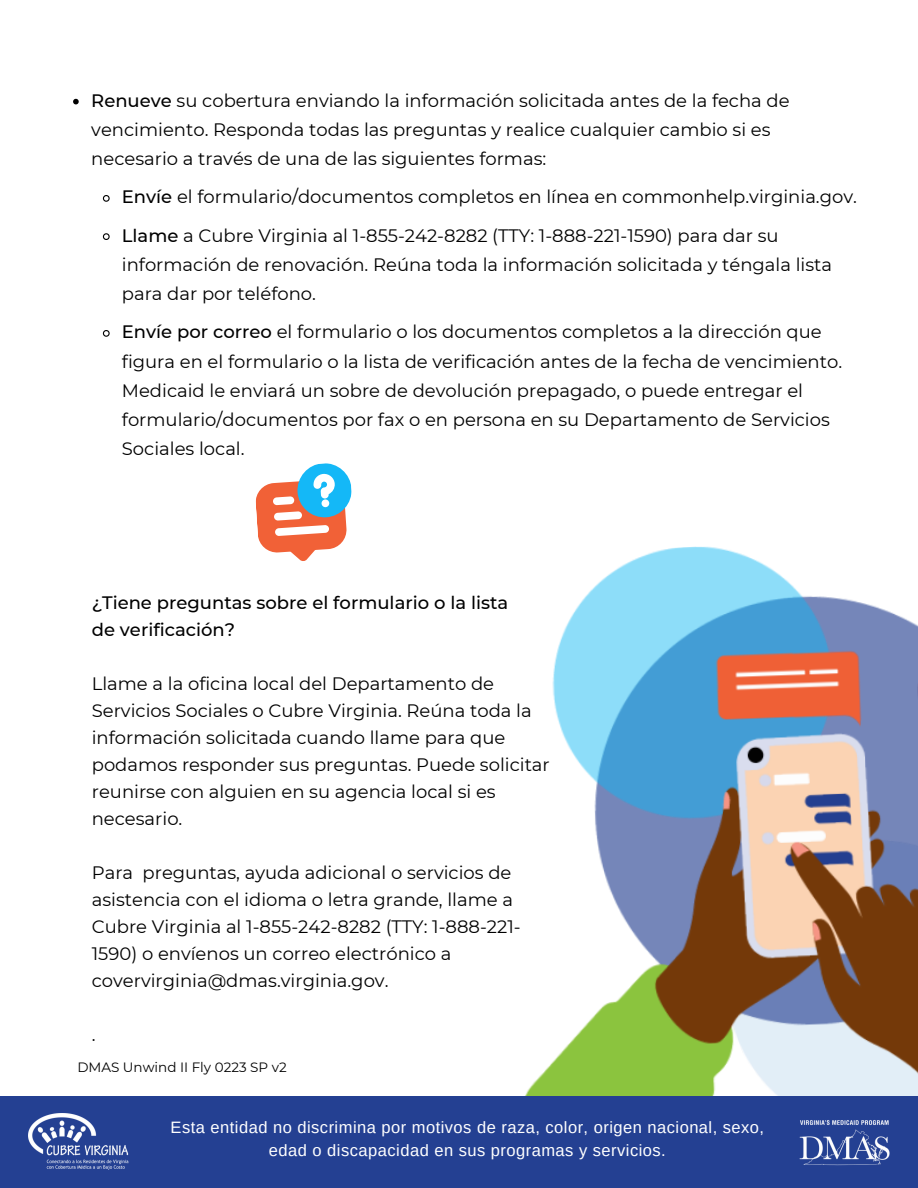
<style>
.page{position:relative;width:918px;height:1188px;background:#fff}
.page>*{position:absolute;margin:0;border:0;box-sizing:border-box;transform-origin:0 0}
.t1{font:18px/27px "Montserrat";color:#000}
.t2{font:500 18px/27px "Montserrat";color:#000}
.t3{font:16.5px/22.5px "Arimo";letter-spacing:.03em;color:#fff;text-align:center}
.t4{font:13.5px "Montserrat";color:#000}
.s1{font-weight:500}
</style>
<div class="page">
<img style="left:525px;top:546px;width:393px;height:550px">
<div style="left:0;top:1096px;width:918px;height:92px;background:#244092"></div>
<img style="left:792px;top:1113px;width:103px;height:65px">
<svg style="left:73px;top:99px;width:6px;height:5px"></svg>
<svg style="left:102px;top:195px;width:8px;height:7px"></svg>
<svg style="left:102px;top:233px;width:8px;height:7px"></svg>
<svg style="left:102px;top:330px;width:8px;height:7px"></svg>
<svg style="left:255px;top:463px;width:97px;height:98px"></svg>
<div style="left:321px;top:499px;width:8px;height:8px;background:#fff;border-radius:50%"></div>
<img style="left:29px;top:1113px;width:101px;height:56px">
<p class="t1" style="left:91px;top:86px;width:700px;line-height:29.2px"><span class="s1">Renueve</span> su cobertura enviando la información solicitada antes de la fecha de vencimiento. Responda todas las preguntas y realice cualquier cambio si es necesario a través de una de las siguientes formas:</p>
<p class="t1" style="left:122px;top:178px;width:737px;line-height:38.2px"><span class="s1">Envíe</span> el formulario/documentos completos en línea en commonhelp.virginia.gov.<br><span class="s1">Llame</span> a Cubre Virginia al 1-855-242-8282 (TTY: 1-888-221-1590) para dar su</p>
<p class="t1" style="left:122px;top:250px;width:712px;line-height:29.2px">información de renovación. Reúna toda la información solicitada y téngala lista para dar por teléfono.</p>
<p class="t1" style="left:122px;top:317px;width:722px;line-height:29.2px"><span class="s1">Envíe por correo</span> el formulario o los documentos completos a la dirección que figura en el formulario o la lista de verificación antes de la fecha de vencimiento.<br>Medicaid le enviará un sobre de devolución prepagado, o puede entregar el formulario/documentos por fax o en persona en su Departamento de Servicios Sociales local.</p>
<p class="t2" style="left:92px;top:589px;width:418px">¿Tiene preguntas sobre el formulario o la lista de verificación?</p>
<p class="t1" style="left:92px;top:670px;width:460px">Llame a la oficina local del Departamento de Servicios Sociales o Cubre Virginia. Reúna toda la información solicitada cuando llame para que podamos responder sus preguntas. Puede solicitar reunirse con alguien en su agencia local si es necesario.</p>
<p class="t1" style="left:92px;top:859px;width:430px">Para preguntas, ayuda adicional o servicios de asistencia con el idioma o letra grande, llame a Cubre Virginia al 1-855-242-8282 (TTY: 1-888-221- 1590) o envíenos un correo electrónico a covervirginia@dmas.virginia.gov.</p>
<p class="t1" style="left:92px;top:1021px;width:5px">.</p>
<p class="t4" style="left:77px;top:1059px;width:211px">DMAS Unwind II Fly 0223 SP v2</p>
<p class="t3" style="left:171px;top:1116px;width:595px">Esta entidad no discrimina por motivos de raza, color, origen nacional, sexo, edad o discapacidad en sus programas y servicios.</p>
</div>
